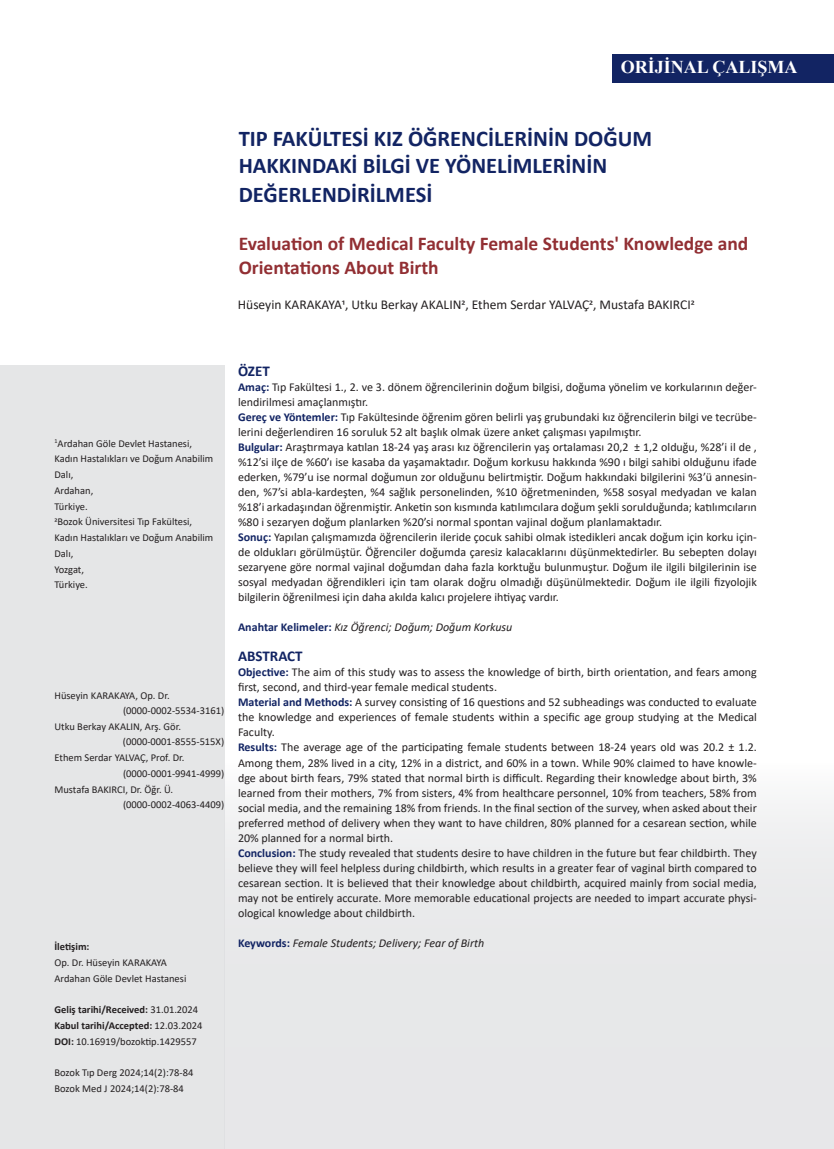
<style>
.page{position:relative;width:834px;height:1149px;background:#fff}
.page>*{position:absolute;margin:0;border:0;box-sizing:border-box;transform-origin:0 0}
.t1{font:700 22.5px/27.9px "Calibri";color:#122463}
.t2{font:700 19.5px/23.4px "Calibri";color:#922f33}
.t3{font:700 18px "Times New Roman";color:#fff}
.t4{font:700 15px "Calibri";color:#122463}
.TABLO{font:13.5px "Calibri";color:#231f20}
.t5{font:12px/15px "Calibri";color:#231f20;text-align:justify}
.t6{font:italic 12px "Calibri";color:#231f20}
.TABLO-2{font:10.5px/15.8px "Calibri";color:#231f20}
.t7{font:700 10.5px "Calibri";color:#231f20}
.s1{font-weight:400}
.s2{font-weight:700}
.s3{font-weight:700;color:#122463}
.s4{font-weight:700;font-style:normal;color:#122463}
</style>
<div class="page">
<div style="left:224px;top:763px;width:609px;height:385px;background:linear-gradient(to bottom,#f3f4f4,#e3e3e5)"></div>
<div style="left:0;top:365px;width:224px;height:783px;background:#e5e6e7"></div>
<div style="left:612px;top:54px;width:221px;height:28px;background:#122463"></div>
<p class="t3" style="left:620px;top:54px;width:178px">ORİJİNAL ÇALIŞMA</p>
<p class="t1" style="left:239px;top:124px;width:415px">TIP FAKÜLTESİ KIZ ÖĞRENCİLERİNİN DOĞUM<br>HAKKINDAKİ BİLGİ VE YÖNELİMLERİNİN<br>DEĞERLENDİRİLMESİ</p>
<p class="t2" style="left:239px;top:232px;width:511px">Evaluation of Medical Faculty Female Students' Knowledge and<br>Orientations About Birth</p>
<p class="TABLO" style="left:238px;top:294px;width:458px">Hüseyin KARAKAYA1, Utku Berkay AKALIN2, Ethem Serdar YALVAÇ2, Mustafa BAKIRCI2</p>
<p class="TABLO-2" style="left:54px;top:435px;width:139px"><sup>1</sup>Ardahan Göle Devlet Hastanesi,</p>
<p class="TABLO-2" style="left:54px;top:450px;width:160px">Kadın Hastalıkları ve Doğum Anabilim<br>Dalı,</p>
<p class="TABLO-2" style="left:54px;top:482px;width:40px">Ardahan,</p>
<p class="TABLO-2" style="left:54px;top:498px;width:35px">Türkiye.</p>
<p class="TABLO-2" style="left:54px;top:513px;width:139px">2Bozok Üniversitesi Tıp Fakültesi,</p>
<p class="TABLO-2" style="left:54px;top:529px;width:160px">Kadın Hastalıkları ve Doğum Anabilim<br>Dalı,</p>
<p class="TABLO-2" style="left:54px;top:561px;width:31px">Yozgat,</p>
<p class="TABLO-2" style="left:54px;top:576px;width:35px">Türkiye.</p>
<p class="TABLO-2" style="left:54px;top:687px;width:117px">Hüseyin KARAKAYA, Op. Dr.</p>
<p class="TABLO-2" style="left:123px;top:702px;width:103px">(0000-0002-5534-3161)</p>
<p class="TABLO-2" style="left:54px;top:717px;width:128px">Utku Berkay AKALIN, Arş. Gör.</p>
<p class="TABLO-2" style="left:123px;top:733px;width:103px">(0000-0001-8555-515X)</p>
<p class="TABLO-2" style="left:54px;top:749px;width:131px">Ethem Serdar YALVAÇ, Prof. Dr.</p>
<p class="TABLO-2" style="left:123px;top:765px;width:103px">(0000-0001-9941-4999)</p>
<p class="TABLO-2" style="left:54px;top:780px;width:120px">Mustafa BAKIRCI, Dr. Öğr. Ü.</p>
<p class="TABLO-2" style="left:123px;top:796px;width:103px">(0000-0002-4063-4409)</p>
<p class="t7" style="left:54px;top:939px;width:36px">İletişim:</p>
<p class="TABLO-2" style="left:54px;top:954px;width:114px">Op. Dr. Hüseyin KARAKAYA</p>
<p class="TABLO-2" style="left:54px;top:969px;width:133px">Ardahan Göle Devlet Hastanesi</p>
<p class="t7" style="left:54px;top:1002px;width:145px">Geliş tarihi/Received: <span class="s1">31.01.2024</span></p>
<p class="t7" style="left:54px;top:1017px;width:149px">Kabul tarihi/Accepted: <span class="s1">12.03.2024</span></p>
<p class="TABLO-2" style="left:54px;top:1032px;width:144px"><span class="s2">DOI:</span> 10.16919/bozoktip.1429557</p>
<p class="TABLO-2" style="left:54px;top:1064px;width:140px">Bozok Tıp Derg 2024;14(2):78-84</p>
<p class="TABLO-2" style="left:54px;top:1080px;width:131px">Bozok Med J 2024;14(2):78-84</p>
<p class="t4" style="left:238px;top:360px;width:33px">ÖZET</p>
<p class="t5" style="left:238px;top:379px;width:520px"><span class="s3">Amaç:</span> Tıp Fakültesi 1., 2. ve 3. dönem öğrencilerinin doğum bilgisi, doğuma yönelim ve korkularının değer&shy;lendirilmesi amaçlanmıştır.</p>
<p class="t5" style="left:238px;top:409px;width:520px"><span class="s3">Gereç ve Yöntemler:</span> Tıp Fakültesinde öğrenim gören belirli yaş grubundaki kız öğrencilerin bilgi ve tecrübe&shy;lerini değerlendiren 16 soruluk 52 alt başlık olmak üzere anket çalışması yapılmıştır.</p>
<p class="t5" style="left:238px;top:439px;width:520px"><span class="s3">Bulgular:</span> Araştırmaya katılan 18-24 yaş arası kız öğrencilerin yaş ortalaması 20,2 ± 1,2 olduğu, %28’i il de , %12’si ilçe de %60’ı ise kasaba da yaşamaktadır. Doğum korkusu hakkında %90 ı bilgi sahibi olduğunu ifade ederken, %79’u ise normal doğumun zor olduğunu belirtmiştir. Doğum hakkındaki bilgilerini %3’ü annesin&shy;den, %7’si abla-kardeşten, %4 sağlık personelinden, %10 öğretmeninden, %58 sosyal medyadan ve kalan %18’i arkadaşından öğrenmiştir. Anketin son kısmında katılımcılara doğum şekli sorulduğunda; katılımcıların %80 i sezaryen doğum planlarken %20’si normal spontan vajinal doğum planlamaktadır.</p>
<p class="t5" style="left:238px;top:529px;width:520px"><span class="s3">Sonuç:</span> Yapılan çalışmamızda öğrencilerin ileride çocuk sahibi olmak istedikleri ancak doğum için korku için&shy;de oldukları görülmüştür. Öğrenciler doğumda çaresiz kalacaklarını düşünmektedirler. Bu sebepten dolayı sezaryene göre normal vajinal doğumdan daha fazla korktuğu bulunmuştur. Doğum ile ilgili bilgilerinin ise sosyal medyadan öğrendikleri için tam olarak doğru olmadığı düşünülmektedir. Doğum ile ilgili fizyolojik bilgilerin öğrenilmesi için daha akılda kalıcı projelere ihtiyaç vardır.</p>
<p class="t6" style="left:238px;top:619px;width:276px"><span class="s4">Anahtar Kelimeler:</span> Kız Öğrenci; Doğum; Doğum Korkusu</p>
<p class="t4" style="left:238px;top:645px;width:66px">ABSTRACT</p>
<p class="t5" style="left:238px;top:664px;width:520px"><span class="s3">Objective:</span> The aim of this study was to assess the knowledge of birth, birth orientation, and fears among first, second, and third-year female medical students.</p>
<p class="t5" style="left:238px;top:694px;width:520px"><span class="s3">Material and Methods:</span> A survey consisting of 16 questions and 52 subheadings was conducted to evaluate the knowledge and experiences of female students within a specific age group studying at the Medical Faculty.</p>
<p class="t5" style="left:238px;top:739px;width:520px"><span class="s3">Results:</span> The average age of the participating female students between 18-24 years old was 20.2 ± 1.2.<br>Among them, 28% lived in a city, 12% in a district, and 60% in a town. While 90% claimed to have knowle&shy;dge about birth fears, 79% stated that normal birth is difficult. Regarding their knowledge about birth, 3% learned from their mothers, 7% from sisters, 4% from healthcare personnel, 10% from teachers, 58% from social media, and the remaining 18% from friends. In the final section of the survey, when asked about their preferred method of delivery when they want to have children, 80% planned for a cesarean section, while 20% planned for a normal birth.</p>
<p class="t5" style="left:238px;top:844px;width:520px"><span class="s3">Conclusion:</span> The study revealed that students desire to have children in the future but fear childbirth. They believe they will feel helpless during childbirth, which results in a greater fear of vaginal birth compared to cesarean section. It is believed that their knowledge about childbirth, acquired mainly from social media, may not be entirely accurate. More memorable educational projects are needed to impart accurate physi&shy;ological knowledge about childbirth.</p>
<p class="t6" style="left:238px;top:934px;width:248px"><span class="s4">Keywords:</span> Female Students; Delivery; Fear of Birth</p>
</div>
